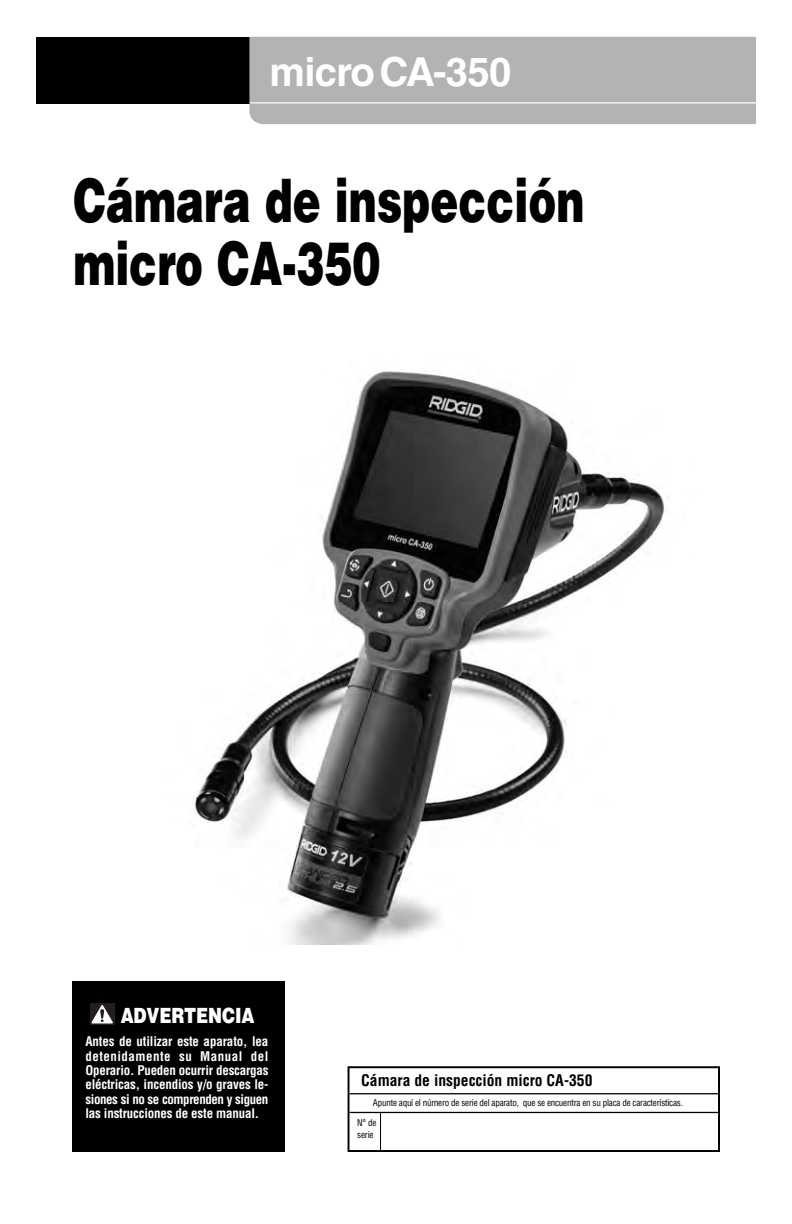
<style>
.page{position:relative;width:792px;height:1224px;background:#fff}
.page>*{position:absolute;margin:0;border:0;box-sizing:border-box;transform-origin:0 0}
.t1{font:900 60px/63px "Helvetica LT Std";color:#000;scale:.7 1}
.t2{font:700 40px "Helvetica LT Std";letter-spacing:-.015em;color:#fff}
.t3{font:900 21px "Helvetica LT Std";letter-spacing:-.005em;color:#fff;scale:.8 1}
.t4{font:700 condensed 15.6px "Helvetica LT Std";color:#000}
.t5{font:700 condensed 13px/14.4px "Helvetica LT Std";letter-spacing:-.015em;color:#fff;text-align:justify}
.t6{font:condensed 9.2px/11.8px "Helvetica LT Std";letter-spacing:-.025em;color:#000}
</style>
<div class="page">
<div style="left:36px;top:37px;width:221px;height:67px;background:#000"></div>
<div style="left:249px;top:37px;width:507px;height:87px;background:#b3b3b3"></div>
<hr style="left:250px;top:102px;width:507px;height:1px;background:#fff">
<img style="left:192px;top:371px;width:475px;height:573px">
<div style="left:348px;top:1066px;width:372px;height:86px;border:2px solid #000"></div>
<hr style="left:350px;top:1093px;width:368px;height:1px;background:#000">
<hr style="left:350px;top:1112px;width:368px;height:1px;background:#000">
<hr style="left:380px;top:1113px;width:1px;height:38px;background:#000">
<div style="left:72px;top:981px;width:213px;height:171px;background:#000"></div>
<svg style="left:90px;top:1003px;width:24px;height:22px"></svg>
<svg style="left:91px;top:1005px;width:22px;height:18px"></svg>
<h2 class="t2" style="left:270px;top:57px;width:243px">microCA-350</h2>
<h1 class="t1" style="left:73px;top:175px;width:732px">Cámara de inspección micro CA-350</h1>
<h3 class="t3" style="left:121px;top:1008px;width:169px">ADVERTENCIA</h3>
<p class="t5" style="left:85px;top:1035px;width:185px">Antes de utilizar este aparato, lea detenidamente su Manual del Operario. Pueden ocurrir descargas eléctricas, incendios y/o graves le&shy;siones si no se comprenden y siguen las ins truc ciones de este manual.</p>
<p class="t4" style="left:361px;top:1075px;width:233px">Cámara de inspección micro CA-350</p>
<p class="t6" style="left:373px;top:1098px;width:312px">Apunte aquí el número de serie del aparato, que se encuentra en su placa de características.</p>
<p class="t6" style="left:357px;top:1118px;width:21px">N° de serie</p>
</div>
